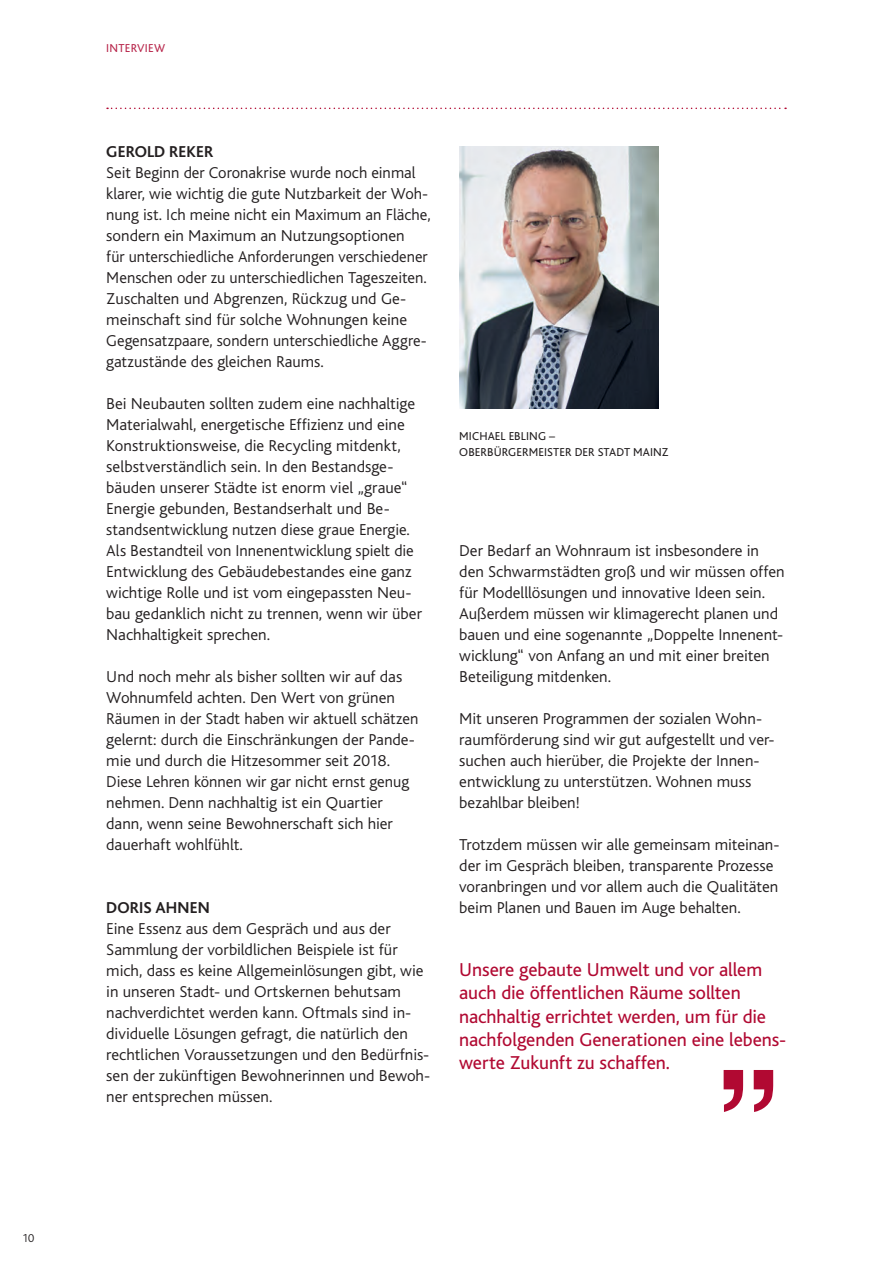
<style>
.page{position:relative;width:893px;height:1263px;background:#fff}
.page>*{position:absolute;margin:0;border:0;box-sizing:border-box;transform-origin:0 0}
.t1{font:19.5px/23.4px "Bliss";letter-spacing:-.005em;color:#b10932}
.t2{font:300 16.5px/21px "Bliss";color:#231f20}
.t3{font:700 16.5px "Bliss";letter-spacing:.005em;color:#231f20}
.t4{font:12px/15.8px "Bliss";letter-spacing:.015em;color:#231f20}
.t5{font:12px "Bliss";letter-spacing:.025em;color:#b8274c}
.t6{font:300 12px "Bliss";color:#231f20}
</style>
<div class="page">
<svg style="left:107px;top:108px;width:679px;height:1px"></svg>
<svg style="left:724px;top:1070px;width:49px;height:42px"></svg>
<img style="left:459px;top:146px;width:199px;height:263px">
<p class="t6" style="left:22px;top:1231px;width:14px">10</p>
<p class="t5" style="left:106px;top:41px;width:60px">INTERVIEW</p>
<p class="t3" style="left:106px;top:143px;width:109px">GEROLD REKER</p>
<p class="t2" style="left:106px;top:162px;width:326px">Seit Beginn der Coronakrise wurde noch einmal klarer, wie wichtig die gute Nutzbarkeit der Woh&shy;nung ist. Ich meine nicht ein Maximum an Fläche, sondern ein Maximum an Nutzungsoptionen<br>für unterschiedliche Anforderungen verschiedener Menschen oder zu unterschiedlichen Tageszeiten.<br>Zuschalten und Abgrenzen, Rückzug und Ge&shy;meinschaft sind für solche Wohnungen keine Gegensatzpaare, sondern unterschiedliche Aggre&shy;gatzustände des gleichen Raums.</p>
<p class="t2" style="left:106px;top:393px;width:317px">Bei Neubauten sollten zudem eine nachhaltige Materialwahl, energetische Effizienz und eine Konstruktionsweise, die Recycling mitdenkt, selbstverständlich sein. In den Bestandsge&shy;bäuden unserer Städte ist enorm viel „graue“ Energie gebunden, Bestandserhalt und Be&shy;standsentwicklung nutzen diese graue Energie.<br>Als Bestandteil von Innenentwicklung spielt die Entwicklung des Gebäudebestandes eine ganz wichtige Rolle und ist vom eingepassten Neu&shy;bau gedanklich nicht zu trennen, wenn wir über Nachhaltigkeit sprechen.</p>
<p class="t2" style="left:106px;top:666px;width:313px">Und noch mehr als bisher sollten wir auf das Wohnumfeld achten. Den Wert von grünen Räumen in der Stadt haben wir aktuell schätzen gelernt: durch die Einschränkungen der Pande&shy;mie und durch die Hitzesommer seit 2018.<br>Diese Lehren können wir gar nicht ernst genug nehmen. Denn nachhaltig ist ein Quartier dann, wenn seine Bewohnerschaft sich hier dauerhaft wohlfühlt.</p>
<p class="t3" style="left:106px;top:899px;width:105px">DORIS AHNEN</p>
<p class="t2" style="left:106px;top:918px;width:326px">Eine Essenz aus dem Gespräch und aus der Sammlung der vorbildlichen Beispiele ist für mich, dass es keine Allgemeinlösungen gibt, wie in unseren Stadt- und Ortskernen behutsam nachverdichtet werden kann. Oftmals sind in&shy;dividuelle Lösungen gefragt, die natürlich den rechtlichen Voraussetzungen und den Bedürfnis&shy;sen der zukünftigen Bewohnerinnen und Bewoh&shy;ner entsprechen müssen.</p>
<p class="t4" style="left:459px;top:428px;width:211px">MICHAEL EBLING –<br>OBERBÜRGERMEISTER DER STADT MAINZ</p>
<p class="t2" style="left:459px;top:540px;width:327px">Der Bedarf an Wohnraum ist insbesondere in den Schwarmstädten groß und wir müssen offen für Modelllösungen und innovative Ideen sein.<br>Außerdem müssen wir klimagerecht planen und bauen und eine sogenannte „Doppelte Innenent&shy;wicklung“ von Anfang an und mit einer breiten Beteiligung mitdenken.</p>
<p class="t2" style="left:459px;top:708px;width:317px">Mit unseren Programmen der sozialen Wohn&shy;raumförderung sind wir gut aufgestellt und ver&shy;suchen auch hierüber, die Projekte der Innen&shy;entwicklung zu unterstützen. Wohnen muss bezahlbar bleiben!</p>
<p class="t2" style="left:459px;top:834px;width:322px">Trotzdem müssen wir alle gemeinsam miteinan&shy;der im Gespräch bleiben, transparente Prozesse voranbringen und vor allem auch die Qualitäten beim Planen und Bauen im Auge behalten.</p>
<p class="t1" style="left:459px;top:958px;width:329px">Unsere gebaute Umwelt und vor allem auch die öffentlichen Räume sollten nachhaltig errichtet werden, um für die nachfolgenden Generationen eine lebens&shy;werte Zukunft zu schaffen.</p>
</div>
